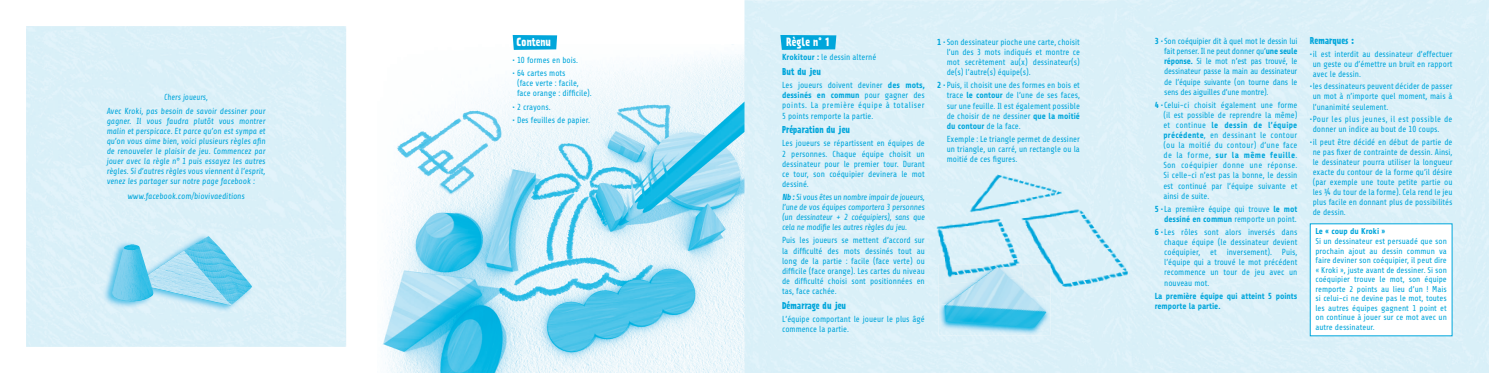
<style>
.page{position:relative;width:1489px;height:373px;background:#fff}
.page>*{position:absolute;margin:0;border:0;box-sizing:border-box;transform-origin:0 0}
.t1{font:700 10.5px "Prater Sans One";color:#fff;scale:.9 1}
.t2{font:8.75px/10.1px "Share";color:#00a6db;text-align:justify;scale:.95 1}
.t3{font:italic 8.75px/10.1px "Share";color:#00a6db;text-align:justify;scale:.95 1}
.t4{font:8.75px/10.1px "Share";letter-spacing:.03em;color:#00a6db;scale:.95 1}
.t5{font:italic 8.75px/13.1px "Share";color:#00a6db;text-align:center;scale:.9 1}
.t6{font:700 8.75px/10.1px "Share";color:#00a6db;scale:.95 1}
.t7{font:700 8.75px "Prater Sans One";color:#00a6db;scale:.9 1}
.t8{font:8.4px/9.5px "Share";color:#00a6db;text-align:justify}
.t9{font:700 8.4px "Share";color:#00a6db}
.s1{font-weight:700}
.s2{font-weight:700;font-style:normal}
</style>
<div class="page">
<img style="left:102px;top:232px;width:150px;height:79px">
<img style="left:142px;top:242px;width:55px;height:32px">
<div style="left:744px;top:0;width:744px;height:372px;background:#daf0f8"></div>
<img style="left:382px;top:44px;width:362px;height:328px">
<svg style="left:512px;top:35px;width:45px;height:15px"></svg>
<svg style="left:780px;top:35px;width:56px;height:15px"></svg>
<div style="left:1310px;top:223px;width:141px;height:112px;background:#fff"></div>
<img style="left:925px;top:162px;width:202px;height:142px">
<img style="left:938px;top:297px;width:112px;height:37px">
<img style="left:938px;top:264px;width:83px;height:13px">
<img style="left:1021px;top:264px;width:29px;height:33px">
<img style="left:938px;top:277px;width:86px;height:27px">
<img style="left:944px;top:266px;width:52px;height:45px">
<p class="t5" style="left:107px;top:91px;width:178px">Chers joueurs,<br>Avec Kroki, pas besoin de savoir dessiner pour</p>
<p class="t3" style="left:107px;top:115px;width:169px">gagner. Il vous faudra plutôt vous montrer malin et perspicace. Et parce qu’on est sympa et qu’on vous aime bien, voici plusieurs règles afin de renouveler le plaisir de jeu. Commencez par jouer avec la règle n° 1 puis essayez les autres règles. Si d’autres règles vous viennent à l’esprit, venez les partager sur notre page facebook :</p>
<p class="t3" style="left:127px;top:191px;width:125px">www.facebook.com/biovivaeditions</p>
<p class="t1" style="left:516px;top:35px;width:40px">Contenu</p>
<p class="t2" style="left:512px;top:55px;width:71px">• 10 formes en bois.</p>
<p class="t2" style="left:517px;top:68px;width:80px;text-align:left;text-indent:-5px">• 64 cartes mots<br>(face verte : facile, face orange : difficile).</p>
<p class="t2" style="left:512px;top:101px;width:42px">• 2 crayons.</p>
<p class="t2" style="left:512px;top:115px;width:83px">• Des feuilles de papier.</p>
<p class="t1" style="left:786px;top:35px;width:50px">Règle n° 1</p>
<p class="t2" style="left:782px;top:52px;width:101px"><span class="s1">Krokitour :</span> le dessin alterné</p>
<p class="t7" style="left:782px;top:66px;width:45px">But du jeu</p>
<p class="t2" style="left:782px;top:80px;width:152px">Les joueurs doivent deviner <span class="s1">des mots, dessinés en commun</span> pour gagner des points. La première équipe à totaliser 5 points remporte la partie.</p>
<p class="t7" style="left:782px;top:124px;width:77px">Préparation du jeu</p>
<p class="t2" style="left:782px;top:138px;width:152px">Les joueurs se répartissent en équipes de 2 personnes. Chaque équipe choisit un dessinateur pour le premier tour. Durant ce tour, son coéquipier devinera le mot dessiné.</p>
<p class="t3" style="left:782px;top:192px;width:152px"><span class="s2">Nb :</span>Si vous êtes un nombre impair de joueurs, l’une de vos équipes comportera 3 personnes (un dessinateur + 2 coéquipiers), sans que cela ne modifie les autres règles du jeu.</p>
<p class="t2" style="left:782px;top:235px;width:152px">Puis les joueurs se mettent d’accord sur la difficulté des mots dessinés tout au long de la partie : facile (face verte) ou difficile (face orange). Les cartes du niveau de difficulté choisi sont positionnées en tas, face cachée.</p>
<p class="t7" style="left:782px;top:299px;width:73px">Démarrage du jeu</p>
<p class="t2" style="left:782px;top:313px;width:152px">L’équipe comportant le joueur le plus âgé commence la partie.</p>
<p class="t2" style="left:946px;top:37px;width:142px;text-indent:-9px"><span class="s1">1</span> • Son dessinateur pioche une carte, choisit l’un des 3 mots indiqués et montre ce mot secrètement au(x) dessinateur(s) de(s) l’autre(s) équipe(s).</p>
<p class="t2" style="left:946px;top:80px;width:142px;text-indent:-10px"><span class="s1">2</span> • Puis, il choisit une des formes en bois et trace <span class="s1">le contour</span> de l’une de ses faces, sur une feuille. Il est également possible de choisir de ne dessiner <span class="s1">que la moitié du contour</span> de la face.</p>
<p class="t2" style="left:946px;top:134px;width:142px">Exemple : Le triangle permet de dessiner un triangle, un carré, un rectangle ou la moitié de ces figures.</p>
<p class="t2" style="left:1164px;top:36px;width:142px;text-indent:-10px"><span class="s1">3</span> • Son coéquipier dit à quel mot le dessin lui fait penser. Il ne peut donner qu’<span class="s1">une seule réponse.</span> Si le mot n’est pas trouvé, le dessinateur passe la main au dessinateur de l’équipe suivante (on tourne dans le sens des aiguilles d’une montre).</p>
<p class="t2" style="left:1163px;top:100px;width:142px;text-indent:-9px"><span class="s1">4</span> • Celui-ci choisit également une forme (il est possible de reprendre la même) et continue <span class="s1">le dessin de l’équipe précédente</span>, en dessinant le contour (ou la moitié du contour) d’une face de la forme, <span class="s1">sur la même feuille</span>.<br>Son coéquipier donne une réponse.<br>Si celle-ci n’est pas la bonne, le dessin est continué par l’équipe suivante et ainsi de suite.</p>
<p class="t2" style="left:1154px;top:203px;width:152px;text-align:right"><span class="s1">5</span> • La première équipe qui trouve <span class="s1">le mot dessiné en commun</span> remporte un point.</p>
<p class="t2" style="left:1164px;top:227px;width:142px;text-indent:-9px"><span class="s1">6</span> • Les rôles sont alors inversés dans chaque équipe (le dessinateur devient coéquipier, et inversement). Puis, l’équipe qui a trouvé le mot précédent recommence un tour de jeu avec un nouveau mot.</p>
<p class="t6" style="left:1154px;top:290px;width:152px">La première équipe qui atteint 5 points remporte la partie.</p>
<p class="t7" style="left:1309px;top:35px;width:51px">Remarques :</p>
<p class="t2" style="left:1312px;top:49px;width:149px;text-indent:-3px">• il est interdit au dessinateur d’effectuer un geste ou d’émettre un bruit en rapport avec le dessin.</p>
<p class="t2" style="left:1312px;top:81px;width:149px;text-indent:-3px">• les dessinateurs peuvent décider de passer un mot à n’importe quel moment, mais à l’unanimité seulement.</p>
<p class="t4" style="left:1312px;top:114px;width:149px;text-indent:-3px">• Pour les plus jeunes, il est possible de donner un indice au bout de 10 coups.</p>
<p class="t2" style="left:1312px;top:137px;width:149px;text-indent:-3px">• il peut être décidé en début de partie de ne pas fixer de contrainte de dessin. Ainsi, le dessinateur pourra utiliser la longueur exacte du contour de la forme qu’il désire (par exemple une toute petite partie ou les ¾ du tour de la forme). Cela rend le jeu plus facile en donnant plus de possibilités de dessin.</p>
<p class="t9" style="left:1315px;top:226px;width:71px">Le « coup du Kroki »</p>
<p class="t8" style="left:1315px;top:236px;width:133px">Si un dessinateur est persuadé que son prochain ajout au dessin commun va faire deviner son coéquipier, il peut dire « Kroki », juste avant de dessiner. Si son coéquipier trouve le mot, son équipe remporte 2 points au lieu d’un ! Mais si celui-ci ne devine pas le mot, toutes les autres équipes gagnent 1 point et on continue à jouer sur ce mot avec un autre dessinateur.</p>
</div>
